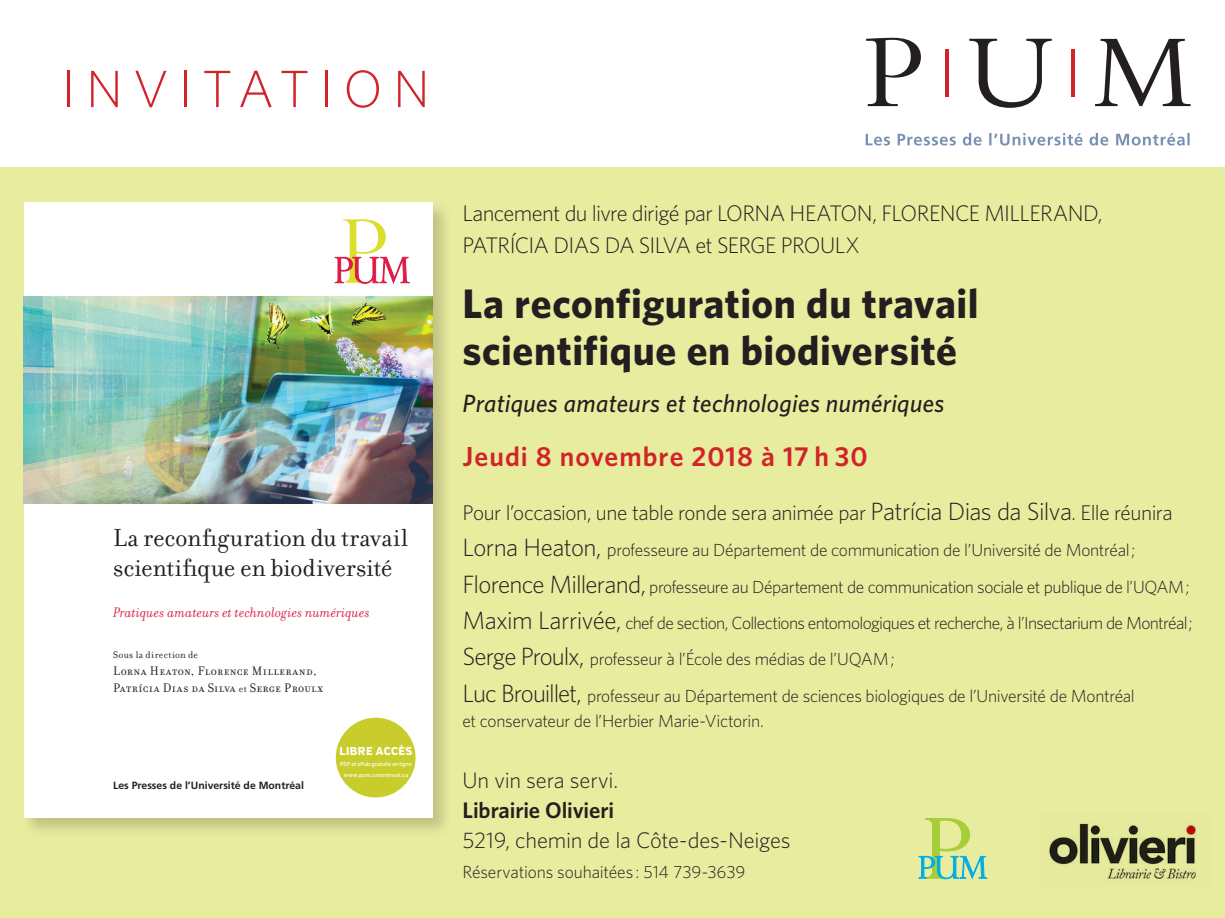
<style>
.page{position:relative;width:1225px;height:918px;background:#fff}
.page>*{position:absolute;margin:0;border:0;box-sizing:border-box;transform-origin:0 0}
.t1{font:300 52.5px "Whitney HTF";letter-spacing:.19em;color:#d1232a}
.t2{font:700 41.25px/46.2px "Whitney HTF";letter-spacing:.015em;color:#231f20}
.t3{font:600 27.5px "Whitney HTF";letter-spacing:.035em;color:#d1232a}
.t4{font:26.62px/30.4px "Filosofia";letter-spacing:-.005em;color:#231f20}
.t5{font:italic 500 25px "Whitney HTF";letter-spacing:.015em;color:#231f20}
.t6{font:300 22.5px/32.5px "Whitney HTF";letter-spacing:-.025em;color:#231f20}
.t7{font:600 22.5px "Whitney HTF";letter-spacing:-.005em;color:#231f20}
.t8{font:300 22.5px "Whitney HTF";letter-spacing:-.005em;color:#231f20}
.t9{font:300 21.25px "Whitney HTF";letter-spacing:-.02em;color:#231f20}
.t10{font:300 17.5px/36.2px "Whitney HTF";letter-spacing:-.02em;color:#231f20}
.t11{font:italic 14.75px "Filosofia";letter-spacing:.01em;color:#dc1d47}
.t12{font:13.25px/17.1px "Filosofia Small Caps";letter-spacing:.025em;color:#231f20}
.t13{font:800 11.38px "Verb Cond";letter-spacing:.035em;color:#fff}
.t14{font:700 10.5px "Frutiger";color:#231f20}
.t15{font:10.5px "Filosofia";letter-spacing:.03em;color:#231f20}
.t16{font:500 5.75px/10.5px "Verb Cond";letter-spacing:-.01em;color:#fff;text-align:center}
.s1{font-family:"Filosofia";font-size:10.5px}
.s2{font-size:25px}
.s3{font-size:18.75px}
</style>
<div class="page">
<div style="left:0;top:167px;width:1225px;height:750px;background:#e8ec9e"></div>
<svg style="left:866px;top:38px;width:325px;height:70px"></svg>
<hr style="left:946px;top:49px;width:3px;height:47px;background:#d1232a">
<hr style="left:1072px;top:49px;width:3px;height:47px;background:#d1232a">
<svg style="left:866px;top:133px;width:324px;height:12px"></svg>
<div style="left:21px;top:200px;width:431px;height:637px;background:#231f20;opacity:.2"></div>
<div style="left:24px;top:202px;width:408px;height:615px;background:#fff"></div>
<svg style="left:335px;top:219px;width:74px;height:65px"></svg>
<img style="left:24px;top:296px;width:408px;height:207px">
<div style="left:336px;top:717px;width:80px;height:80px;background:#c9cd2c;border-radius:50%"></div>
<img style="left:1049px;top:823px;width:147px;height:59px">
<svg style="left:919px;top:818px;width:68px;height:61px"></svg>
<h1 class="t1" style="left:62px;top:58px;width:369px">INVITATION</h1>
<h3 class="t4" style="left:113px;top:522px;width:296px">La reconfiguration du travail scientifique en biodiversité</h3>
<p class="t11" style="left:113px;top:604px;width:258px">Pratiques amateurs et technologies numériques</p>
<p class="t15" style="left:113px;top:648px;width:86px">Sous la direction de</p>
<p class="t12" style="left:113px;top:662px;width:211px">Lorna Heaton, Florence Millerand,<br>Patrícia Dias da Silva <span class="s1">et</span> Serge Proulx</p>
<p class="t14" style="left:113px;top:779px;width:192px">Les Presses de l’Université de Montréal</p>
<p class="t13" style="left:339px;top:743px;width:75px">LIBRE ACCÈS</p>
<p class="t16" style="left:340px;top:759px;width:73px">PDF et ePub gratuits en ligne www.pum.umontreal.ca</p>
<p class="t6" style="left:462px;top:196px;width:642px">Lancement du livre dirigé par LORNA HEATON, FLORENCE MILLERAND,<br>PATRÍCIA DIAS DA SILVA et SERGE PROULX</p>
<h2 class="t2" style="left:462px;top:279px;width:518px">La reconfiguration du travail scientifique en biodiversité</h2>
<h3 class="t5" style="left:462px;top:388px;width:483px">Pratiques amateurs et technologies numériques</h3>
<h3 class="t3" style="left:462px;top:440px;width:407px">Jeudi 8 novembre 2018 à 17 h 30</h3>
<p class="t9" style="left:462px;top:500px;width:712px">Pour l’occasion, une table ronde sera animée par <span class="s2">Patrícia Dias da Silva</span>. Elle réunira</p>
<p class="t10" style="left:462px;top:532px;width:732px"><span class="s2">Lorna Heaton,</span> <span class="s3">p</span>rofesseure au Département de communication de l’Université de Montréal; <span class="s2">Florence Millerand,</span> professeure au Département de communication sociale et publique de l’UQAM; <span class="s2">Maxim Larrivée,</span> chef de section, Collections entomologiques et recherche, à l’Insectarium de Montréal; <span class="s2">Serge Proulx,</span> professeur à l’École des médias de l’UQAM;<br><span class="s2">Luc Brouillet,</span> professeur au Département de sciences biologiques de l’Université de Montréal</p>
<p class="t10" style="left:462px;top:702px;width:303px">et conservateur de l’Herbier Marie-Victorin.</p>
<p class="t8" style="left:462px;top:767px;width:157px">Un vin sera servi.</p>
<p class="t7" style="left:462px;top:797px;width:153px">Librairie Olivieri</p>
<p class="t6" style="left:462px;top:824px;width:330px">5219, chemin de la Côte-des-Neiges</p>
<p class="t10" style="left:462px;top:853px;width:285px">Réservations souhaitées : 514 739-3639</p>
</div>
